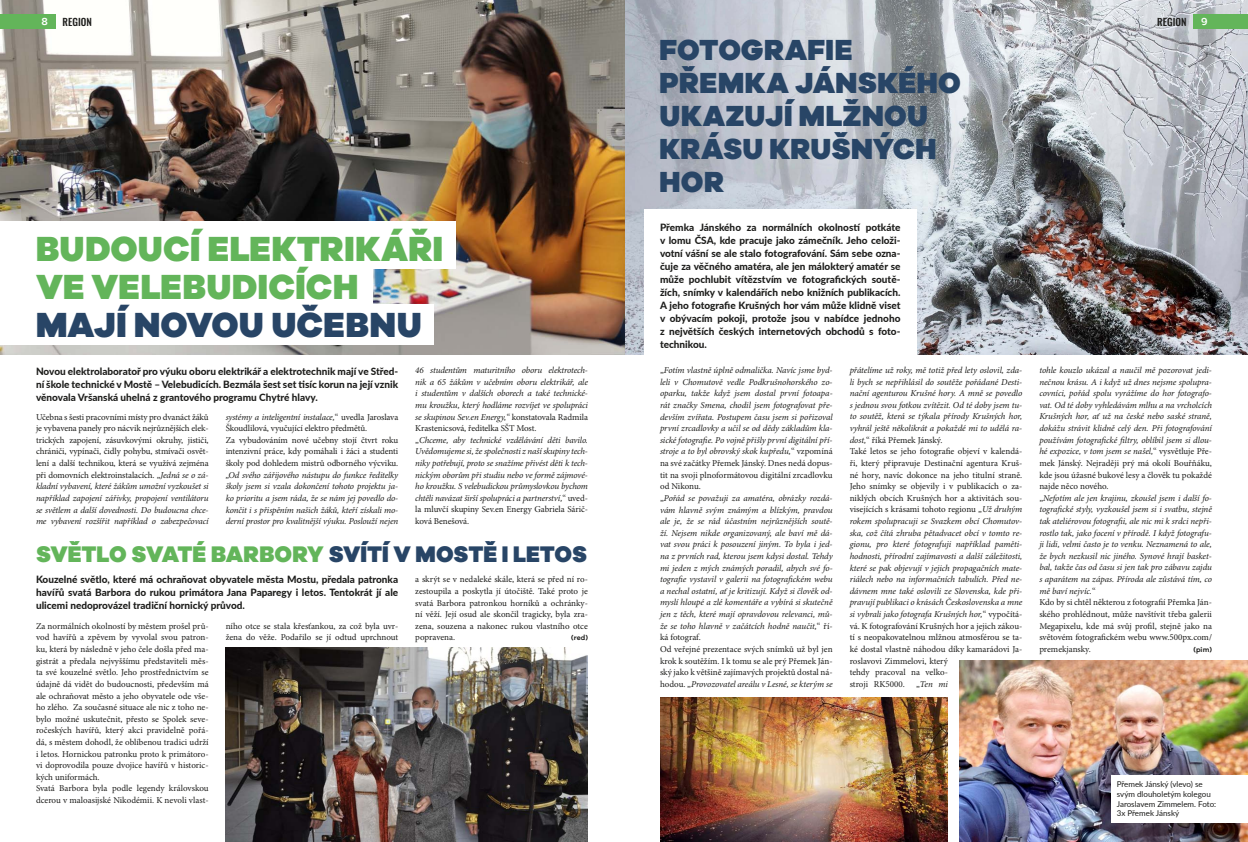
<style>
.page{position:relative;width:1248px;height:842px;background:#fff}
.page>*{position:absolute;margin:0;border:0;box-sizing:border-box;transform-origin:0 0}
.t1{font:900 36px/38px "Galano Grotesque";letter-spacing:.01em;color:#63b55a}
.t2{font:900 36px "Galano Grotesque";letter-spacing:.005em;color:#284566}
.t3{font:900 30px/33px "Galano Grotesque";letter-spacing:.01em;color:#284566}
.t4{font:900 23.3px "Galano Grotesque";letter-spacing:-.005em;color:#63b55a}
.t5{font:800 10px/13px "Lato";color:#1d1d1b;text-align:justify}
.t6{font:500 10px "Oswald";color:#1d1d1b}
.t7{font:700 10px "Amsi Pro";color:#fff}
.t8{font:italic 9px/11.6px "Minion Pro";letter-spacing:-.01em;color:#1d1d1b}
.t9{font:9px/11.6px "Minion Pro";letter-spacing:-.005em;color:#1d1d1b}
.t10{font:8px/9.6px "Lato";color:#1d1d1b}
.t11{font:600 7px "Galano Grotesque Alt";letter-spacing:.01em;color:#1d1d1b}
.s1{font-style:normal}
.s2{font-style:italic}
.s3{color:#284566}
</style>
<div class="page">
<img style="left:0;top:0;width:1247px;height:355px">
<div style="left:644px;top:209px;width:273px;height:165px;background:#fff"></div>
<div style="left:0;top:222px;width:456px;height:47px;background:#fff"></div>
<div style="left:0;top:263px;width:373px;height:47px;background:#fff"></div>
<div style="left:0;top:304px;width:434px;height:41px;background:#fff"></div>
<div style="left:1192px;top:14px;width:55px;height:14px;background:#63b55a"></div>
<div style="left:0;top:14px;width:56px;height:14px;background:#63b55a"></div>
<img style="left:226px;top:647px;width:362px;height:195px">
<img style="left:959px;top:661px;width:288px;height:181px">
<img style="left:660px;top:697px;width:287px;height:145px">
<div style="left:1110px;top:775px;width:137px;height:48px;background:#fff"></div>
<p class="t7" style="left:42px;top:14px;width:8px">8</p>
<p class="t6" style="left:63px;top:15px;width:29px">REGION</p>
<p class="t6" style="left:1157px;top:14px;width:29px">REGION</p>
<p class="t7" style="left:1200px;top:14px;width:8px">9</p>
<h1 class="t1" style="left:36px;top:229px;width:408px">BUDOUCÍ ELEKTRIKÁŘI<br>VE VELEBUDICÍCH</h1>
<h1 class="t2" style="left:36px;top:302px;width:387px">MAJÍ NOVOU UČEBNU</h1>
<p class="t5" style="left:36px;top:365px;width:364px">Novou elektrolaboratoř pro výuku oboru elektrikář a elektrotechnik mají ve Střed&shy;ní škole technické v Mostě – Velebudicích. Bezmála šest set tisíc korun na její vznik věnovala Vršanská uhelná z grantového programu Chytré hlavy.</p>
<p class="t8" style="left:415px;top:364px;width:174px">46 studentům maturitního oboru elektrotech&shy;nik a 65 žákům v učebním oboru elektrikář, ale i studentům v dalších oborech a také technické&shy;mu kroužku, který hodláme rozvíjet ve spolupráci se skupinou Sev.en Energy,“ <span class="s1">konstatovala Radmila Krastenicsová, ředitelka SŠT Most.<br>„</span>Chceme, aby technické vzdělávání děti bavilo.<br>Uvědomujeme si, že společnosti z naší skupiny tech&shy;niky potřebují, proto se snažíme přivést děti k tech&shy;nickým oborům při studiu nebo ve formě zájmové&shy;ho kroužku. S velebudickou průmyslovkou bychom chtěli navázat širší spolupráci a partnerství,<span class="s1">“ uved&shy;la mluvčí skupiny Sev.en Energy Gabriela Sárič&shy;ková Benešová.</span></p>
<p class="t9" style="left:36px;top:411px;width:174px;text-align:justify">Učebna s šesti pracovními místy pro dvanáct žáků je vybavena panely pro nácvik nejrůznějších elek&shy;trických zapojení, zásuvkovými okruhy, jističi, chrániči, vypínači, čidly pohybu, stmívači osvět&shy;lení a další technikou, která se využívá zejména při domovních elektroinstalacích. „<span class="s2">Jedná se o zá&shy;kladní vybavení, které žákům umožní vyzkoušet si například zapojení zářivky, propojení ventilátoru se světlem a další dovednosti. Do budoucna chce&shy;me vybavení rozšířit například o zabezpečovací</span></p>
<p class="t9" style="left:226px;top:411px;width:174px"><span class="s2">systémy a inteligentní instalace,</span>“ uvedla Jaroslava Škoudlilová, vyučující elektro předmětů.<br>Za vybudováním nové učebny stojí čtvrt roku intenzivní práce, kdy pomáhali i žáci a studenti školy pod dohledem mistrů odborného výcviku.</p>
<p class="t8" style="left:226px;top:469px;width:174px;text-align:justify">„Od svého zářijového nástupu do funkce ředitelky školy jsem si vzala dokončení tohoto projektu ja&shy;ko prioritu a jsem ráda, že se nám jej povedlo do&shy;končit i s přispěním našich žáků, kteří získali mo&shy;derní prostor pro kvalitnější výuku. Poslouží nejen</p>
<h3 class="t4" style="left:36px;top:539px;width:552px">SVĚTLO SVATÉ BARBORY <span class="s3">SVÍTÍ VM OSTĚ I LETOS</span></h3>
<p class="t5" style="left:36px;top:572px;width:364px">Kouzelné světlo, které má ochraňovat obyvatele města Mostu, předala patronka havířů svatá Barbora do rukou primátora Jana Paparegy i letos. Tentokrát jí ale ulicemi nedoprovázel tradiční hornický průvod.</p>
<p class="t9" style="left:415px;top:574px;width:174px;text-align:justify">a skrýt se v nedaleké skále, která se před ní ro&shy;zestoupila a poskytla jí útočiště. Také proto je svatá Barbora patronkou horníků a ochránky&shy;ní věží. Její osud ale skončil tragicky, byla zra&shy;zena, souzena a nakonec rukou vlastního otce popravena.</p>
<p class="t9" style="left:36px;top:620px;width:174px">Za normálních okolností by městem prošel prů&shy;vod havířů a zpěvem by vyvolal svou patron&shy;ku, která by následně v jeho čele došla před ma&shy;gistrát a předala nejvyššímu představiteli měs&shy;ta své kouzelné světlo. Jeho prostřednictvím se údajně dá vidět do budoucnosti, především má ale ochraňovat město a jeho obyvatele ode vše&shy;ho zlého. Za současné situace ale nic z toho ne&shy;bylo možné uskutečnit, přesto se Spolek seve&shy;ročeských havířů, který akci pravidelně pořá&shy;dá, s městem dohodl, že oblíbenou tradici udrží i letos. Hornickou patronku proto k primátoro&shy;vi doprovodila pouze dvojice havířů v historic&shy;kých uniformách.<br>Svatá Barbora byla podle legendy královskou dcerou v maloasijské Nikodémii. K nevoli vlast-</p>
<p class="t9" style="left:226px;top:620px;width:174px">ního otce se stala křesťankou, za což byla uvr&shy;žena do věže. Podařilo se jí odtud uprchnout</p>
<p class="t11" style="left:571px;top:633px;width:18px">(red)</p>
<h2 class="t3" style="left:659px;top:32px;width:303px">FOTOGRAFIE<br>PŘEMKA JÁNSKÉHO<br>UKAZUJÍ MLŽNOU<br>KRÁSU KRUŠNÝCH<br>HOR</h2>
<p class="t5" style="left:660px;top:221px;width:242px">Přemka Jánského za normálních okolností potkáte v lomu ČSA, kde pracuje jako zámečník. Jeho celoži&shy;votní vášní se ale stalo fotografování. Sám sebe ozna&shy;čuje za věčného amatéra, ale jen málokterý amatér se může pochlubit vítězstvím ve fotografických soutě&shy;žích, snímky v kalendářích nebo knižních publikacích.<br>A jeho fotografie Krušných hor vám může klidně viset v obývacím pokoji, protože jsou v nabídce jednoho z největších českých internetových obchodů s foto&shy;technikou.</p>
<p class="t8" style="left:660px;top:364px;width:174px"><span class="s1">„</span>Fotím vlastně úplně odmalička. Navíc jsme byd&shy;leli v Chomutově vedle Podkrušnohorského zo&shy;oparku, takže když jsem dostal první fotoapa&shy;rát značky Smena, chodil jsem fotografovat pře&shy;devším zvířata. Postupem času jsem si pořizoval první zrcadlovky a učil se od dědy základům kla&shy;sické fotografie. Po vojně přišly první digitální pří&shy;stroje a to byl obrovský skok kupředu,<span class="s1">“ vzpomíná na své začátky Přemek Jánský. Dnes nedá dopus&shy;tit na svoji plnoformátovou digitální zrcadlovku od Nikonu.<br>„</span>Pořád se považuji za amatéra, obrázky rozdá&shy;vám hlavně svým známým a blízkým, pravdou ale je, že se rád účastním nejrůznějších soutě&shy;ží. Nejsem nikde organizovaný, ale baví mě dá&shy;vat svou práci k posouzení jiným. To byla i jed&shy;na z prvních rad, kterou jsem kdysi dostal. Tehdy mi jeden z mých známých poradil, abych své fo&shy;tografie vystavil v galerii na fotografickém webu a nechal ostatní, ať je kritizují. Když si člověk od&shy;myslí hloupé a zlé komentáře a vybírá si skutečně jen z těch, které mají opravdovou relevanci, mů&shy;že se toho hlavně v začátcích hodně naučit,<span class="s1">“ ří&shy;ká fotograf.<br>Od veřejné prezentace svých snímků už byl jen krok k soutěžím. I k tomu se ale prý Přemek Ján&shy;ský jako k většině zajímavých projektů dostal ná&shy;hodou. „</span>Provozovatel areálu v Lesné, se kterým se</p>
<p class="t8" style="left:849px;top:364px;width:174px">přátelíme už roky, mě totiž před lety oslovil, zda&shy;li bych se nepřihlásil do soutěže pořádané Desti&shy;nační agenturou Krušné hory. A mně se povedlo s jednou svou fotkou zvítězit. Od té doby jsem tu&shy;to soutěž, která se týkala přírody Krušných hor, vyhrál ještě několikrát a pokaždé mi to udělá ra&shy;dost,<span class="s1">“ říká Přemek Jánský.<br>Také letos se jeho fotografie objeví v kalendá&shy;ři, který připravuje Destinační agentura Kruš&shy;né hory, navíc dokonce na jeho titulní straně.<br>Jeho snímky se objevily i v publikacích o za&shy;niklých obcích Krušných hor a aktivitách sou&shy;visejících s krásami tohoto regionu „</span>Už druhým rokem spolupracuji se Svazkem obcí Chomutov&shy;ska, což čítá zhruba pětadvacet obcí v tomto re&shy;gionu, pro které fotografuji například paměti&shy;hodnosti, přírodní zajímavosti a další záležitosti, které se pak objevují v jejich propagačních mate&shy;riálech nebo na informačních tabulích. Před ne&shy;dávnem mne také oslovili ze Slovenska, kde při&shy;pravují publikaci o krásách Československa a mne si vybrali jako fotografa Krušných hor,<span class="s1">“ vypočítá&shy;vá. K fotografování Krušných hor a jejich zákou&shy;tí s neopakovatelnou mlžnou atmosférou se ta&shy;ké dostal vlastně náhodou díky kamarádovi Ja&shy;roslavovi Zimmelovi, který<br>tehdy pracoval na velko-<br>stroji RK5000.</span></p>
<p class="t8" style="left:915px;top:678px;width:33px"><span class="s1">„</span>Ten mi</p>
<p class="t8" style="left:1039px;top:364px;width:174px">tohle kouzlo ukázal a naučil mě pozorovat jedi&shy;nečnou krásu. A i když už dnes nejsme spolupra&shy;covníci, pořád spolu vyrážíme do hor fotografo&shy;vat. Od té doby vyhledávám mlhu a na vrcholcích Krušných hor, ať už na české nebo saské straně, dokážu strávit klidně celý den. Při fotografování používám fotografické filtry, oblíbil jsem si dlou&shy;hé expozice, v tom jsem se našel,<span class="s1">“ vysvětluje Pře&shy;mek Jánský. Nejraději prý má okolí Bouřňáku, kde jsou úžasné bukové lesy a člověk tu pokaždé najde něco nového.<br>„</span>Nefotím ale jen krajinu, zkoušel jsem i další fo&shy;tografické styly, vyzkoušel jsem si i svatbu, stejně tak ateliérovou fotografii, ale nic mi k srdci nepři&shy;rostlo tak, jako focení v přírodě. I když fotografu&shy;ji lidi, velmi často je to venku. Neznamená to ale, že bych nezkusil nic jiného. Synové hrají basket&shy;bal, takže čas od času si jen tak pro zábavu zajdu s aparátem na zápas. Příroda ale zůstává tím, co mě baví nejvíc.<span class="s1">“<br>Kdo by si chtěl některou z fotografií Přemka Ján&shy;ského prohlédnout, může navštívit třeba galerii Megapixelu, kde má svůj profil, stejně jako na světovém fotografickém webu www.500px.com/ premekjansky.</span></p>
<p class="t11" style="left:1193px;top:645px;width:20px">(pim)</p>
<p class="t10" style="left:1116px;top:779px;width:101px">Přemek Jánský (vlevo) se svým dlouholetým kolegou<br>Jaroslavem Zimmelem. Foto:<br>3x Přemek Jánský</p>
</div>
